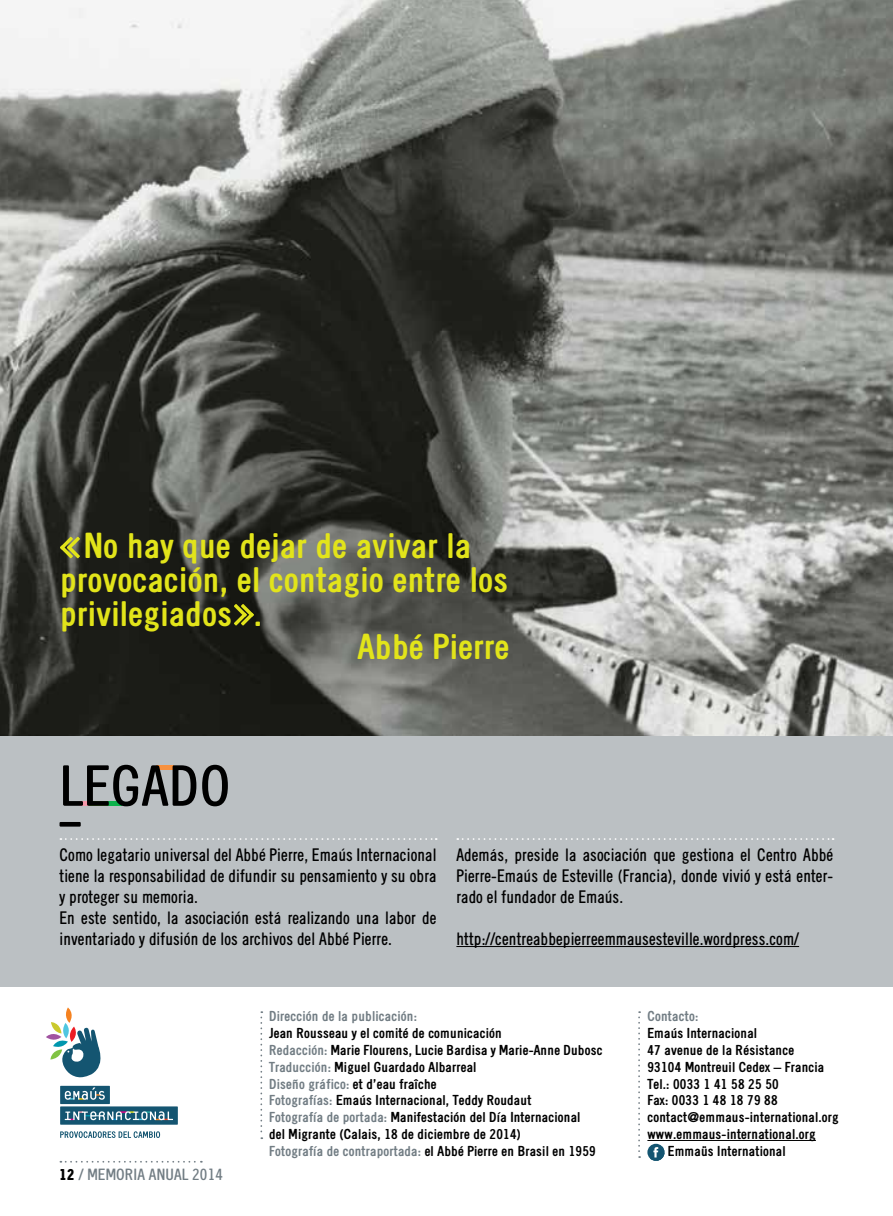
<style>
.page{position:relative;width:893px;height:1216px;background:#fff}
.page>*{position:absolute;margin:0;border:0;box-sizing:border-box;transform-origin:0 0}
.t1{font:56px "Emmaus";color:#000}
.t2{font:700 35px "Emmaus";color:#e2e41a}
.t3{font:17.5px/21px "Emmausdemi";color:#000}
.t4{font:15.75px "Emmaus";color:#727d84}
.t5{font:700 14px/16.8px "Emmaus";color:#000}
.t6{font:700 14px "Emmaus";color:#727d84}
.s1{font-weight:900;color:#000}
.s2{color:#727d84}
</style>
<div class="page">
<div style="left:0;top:0;width:893px;height:986px;background:#bbc0c3"></div>
<img style="left:0;top:0;width:893px;height:735px">
<svg style="left:60px;top:536px;width:20px;height:22px"></svg>
<svg style="left:234px;top:604px;width:20px;height:21px"></svg>
<svg style="left:60px;top:1160px;width:142px;height:2px"></svg>
<hr style="left:647px;top:1140px;width:169px;height:1px;background:#000">
<svg style="left:647px;top:1143px;width:17px;height:17px"></svg>
<svg style="left:650px;top:1146px;width:15px;height:15px"></svg>
<hr style="left:456px;top:946px;width:343px;height:1px;background:#000">
<svg style="left:60px;top:838px;width:377px;height:1px"></svg>
<svg style="left:457px;top:838px;width:377px;height:1px"></svg>
<svg style="left:638px;top:1011px;width:2px;height:146px"></svg>
<svg style="left:260px;top:1011px;width:2px;height:127px"></svg>
<div style="left:157px;top:765px;width:17px;height:5px;background:#f7913f"></div>
<hr style="left:79px;top:801px;width:13px;height:4px;background:#f598aa">
<hr style="left:106px;top:801px;width:16px;height:4px;background:#0db14b">
<hr style="left:89px;top:801px;width:18px;height:4px;background:#80c343">
<svg style="left:60px;top:822px;width:21px;height:4px"></svg>
<svg style="left:46px;top:1007px;width:55px;height:70px"></svg>
<div style="left:60px;top:1085px;width:50px;height:18px;background:#145571"></div>
<div style="left:60px;top:1106px;width:118px;height:18px;background:#145571"></div>
<svg style="left:65px;top:1087px;width:40px;height:12px"></svg>
<svg style="left:65px;top:1111px;width:108px;height:9px"></svg>
<svg style="left:60px;top:1131px;width:100px;height:6px"></svg>
<h2 class="t2" style="left:84px;top:525px;width:389px">No hay que dejar de avivar la</h2>
<h2 class="t2" style="left:60px;top:559px;width:450px">provocación, el contagio entre los</h2>
<h2 class="t2" style="left:60px;top:592px;width:204px">privilegiados .</h2>
<h2 class="t2" style="left:358px;top:626px;width:153px">Abbé Pierre</h2>
<h1 class="t1" style="left:60px;top:753px;width:54px">LEGADO</h1>
<p class="t3" style="left:60px;top:843px;width:379px">Como legatario universal del Abbé Pierre, Emaús Internacional tiene la responsabilidad de difundir su pensamiento y su obra y proteger su memoria.<br>En este sentido, la asociación está realizando una labor de inventariado y difusión de los archivos del Abbé Pierre.</p>
<p class="t3" style="left:456px;top:843px;width:378px;text-align:justify">Además, preside la asociación que gestiona el Centro Abbé Pierre-Emaús de Esteville (Francia), donde vivió y está enter&shy;rado el fundador de Emaús.</p>
<p class="t3" style="left:456px;top:927px;width:344px">http://centreabbepierreemmausesteville.wordpress.com/</p>
<p class="t4" style="left:60px;top:1165px;width:165px"><span class="s1">12</span> / MEMORIA ANUAL 2014</p>
<p class="t6" style="left:269px;top:1008px;width:150px">Dirección de la publicación:</p>
<p class="t5" style="left:269px;top:1024px;width:335px">Jean Rousseau y el comité de comunicación<br><span class="s2">Redacción:</span> Marie Flourens, Lucie Bardisa y Marie-Anne Dubosc <span class="s2">Traducción:</span> Miguel Guardado Albarreal<br><span class="s2">Diseño gráfico:</span> et d’eau fraîche<br><span class="s2">Fotografías:</span> Emaús Internacional, Teddy Roudaut<br><span class="s2">Fotografía de portada:</span> Manifestación del Día Internacional<br>del Migrante (Calais, 18 de diciembre de 2014)<br><span class="s2">Fotografía de contraportada:</span> el Abbé Pierre en Brasil en 1959</p>
<p class="t6" style="left:647px;top:1008px;width:53px">Contacto:</p>
<p class="t5" style="left:647px;top:1024px;width:111px">Emaús Internacional</p>
<p class="t5" style="left:647px;top:1041px;width:148px">47 avenue de la Résistance</p>
<p class="t5" style="left:647px;top:1058px;width:179px">93104 Montreuil Cedex – Francia</p>
<p class="t5" style="left:647px;top:1075px;width:133px">Tel.: 0033 1 41 58 25 50</p>
<p class="t5" style="left:647px;top:1091px;width:132px">Fax: 0033 1 48 18 79 88</p>
<p class="t5" style="left:647px;top:1108px;width:193px">contact@emmaus-international.org</p>
<p class="t5" style="left:647px;top:1125px;width:170px">www.emmaus-international.org</p>
<p class="t5" style="left:668px;top:1142px;width:120px">Emmaüs International</p>
</div>
